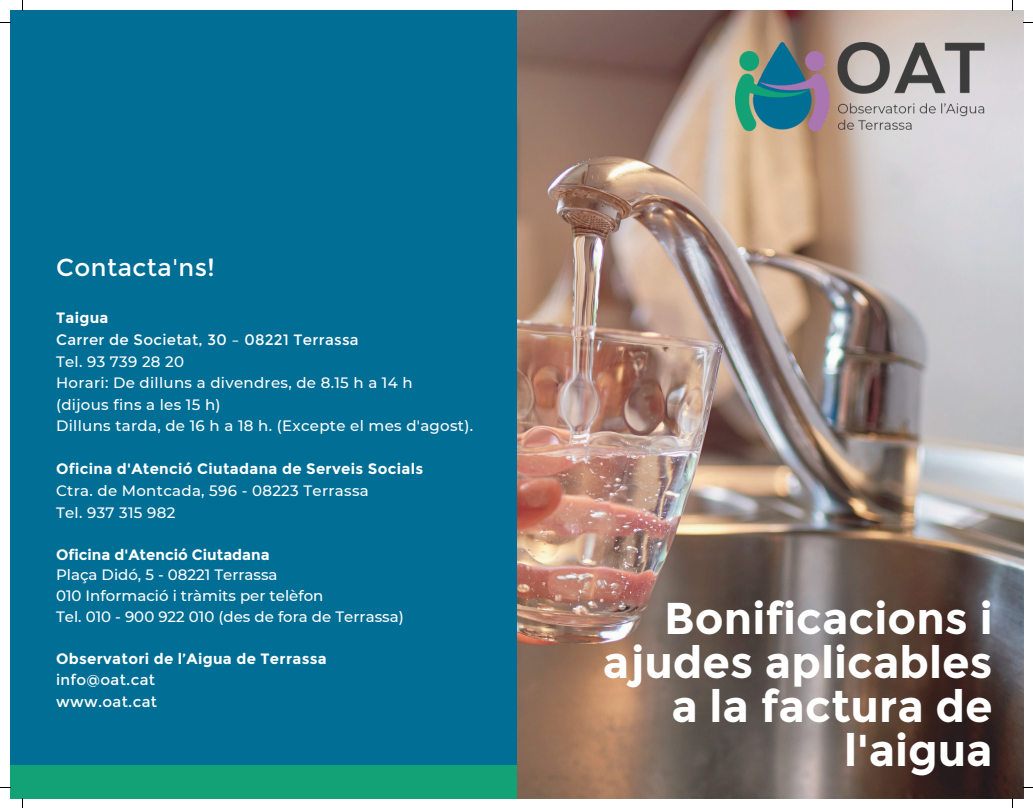
<style>
.page{position:relative;width:1033px;height:808px;background:#fff}
.page>*{position:absolute;margin:0;border:0;box-sizing:border-box;transform-origin:0 0}
.t1{font:700 44.5px/44px "Montserrat";color:#fff;text-align:right}
.t2{font:24.38px "Montserrat";letter-spacing:.02em;color:#fff}
.t3{font:500 15px "Montserrat";letter-spacing:.02em;color:#fff}
.t4{font:500 15px "Montserrat";color:#fff}
.t5{font:700 15px "Montserrat";letter-spacing:.02em;color:#fff}
.t6{font:15px "Montserrat";letter-spacing:.02em;color:#fff}
.t7{font:700 15px "Montserrat";color:#fff}
</style>
<div class="page">
<img style="left:517px;top:10px;width:506px;height:788px">
<div style="left:10px;top:10px;width:507px;height:788px;background:#006e95"></div>
<div style="left:10px;top:765px;width:507px;height:33px;background:#13a275"></div>
<img style="left:735px;top:43px;width:250px;height:89px">
<p class="t2" style="left:56px;top:252px;width:160px">Contacta'ns!</p>
<p class="t5" style="left:56px;top:309px;width:54px">Taigua</p>
<p class="t6" style="left:56px;top:330px;width:304px">Carrer de Societat, 30 – 08221 Terrassa</p>
<p class="t3" style="left:56px;top:352px;width:130px">Tel. 93 739 28 20</p>
<p class="t3" style="left:56px;top:373px;width:358px">Horari: De dilluns a divendres, de 8.15 h a 14 h</p>
<p class="t3" style="left:56px;top:395px;width:166px">(dijous fins a les 15 h)</p>
<p class="t3" style="left:56px;top:416px;width:418px">Dilluns tarda, de 16 h a 18 h. (Excepte el mes d'agost).</p>
<p class="t5" style="left:56px;top:460px;width:368px">Oficina d'Atenció Ciutadana de Serveis Socials</p>
<p class="t3" style="left:56px;top:481px;width:314px">Ctra. de Montcada, 596 - 08223 Terrassa</p>
<p class="t3" style="left:56px;top:503px;width:121px">Tel. 937 315 982</p>
<p class="t7" style="left:56px;top:545px;width:215px">Oficina d'Atenció Ciutadana</p>
<p class="t4" style="left:56px;top:566px;width:223px">Plaça Didó, 5 - 08221 Terrassa</p>
<p class="t4" style="left:56px;top:586px;width:269px">010 Informació i tràmits per telèfon</p>
<p class="t4" style="left:56px;top:607px;width:349px">Tel. 010 - 900 922 010 (des de fora de Terrassa)</p>
<p class="t5" style="left:56px;top:649px;width:272px">Observatori de l’Aigua de Terrassa</p>
<p class="t6" style="left:56px;top:671px;width:101px">info@oat.cat</p>
<p class="t6" style="left:56px;top:692px;width:103px">www.oat.cat</p>
<p class="t1" style="left:602px;top:595px;width:391px">Bonificacions i ajudes aplicables a la factura de l'aigua</p>
</div>
